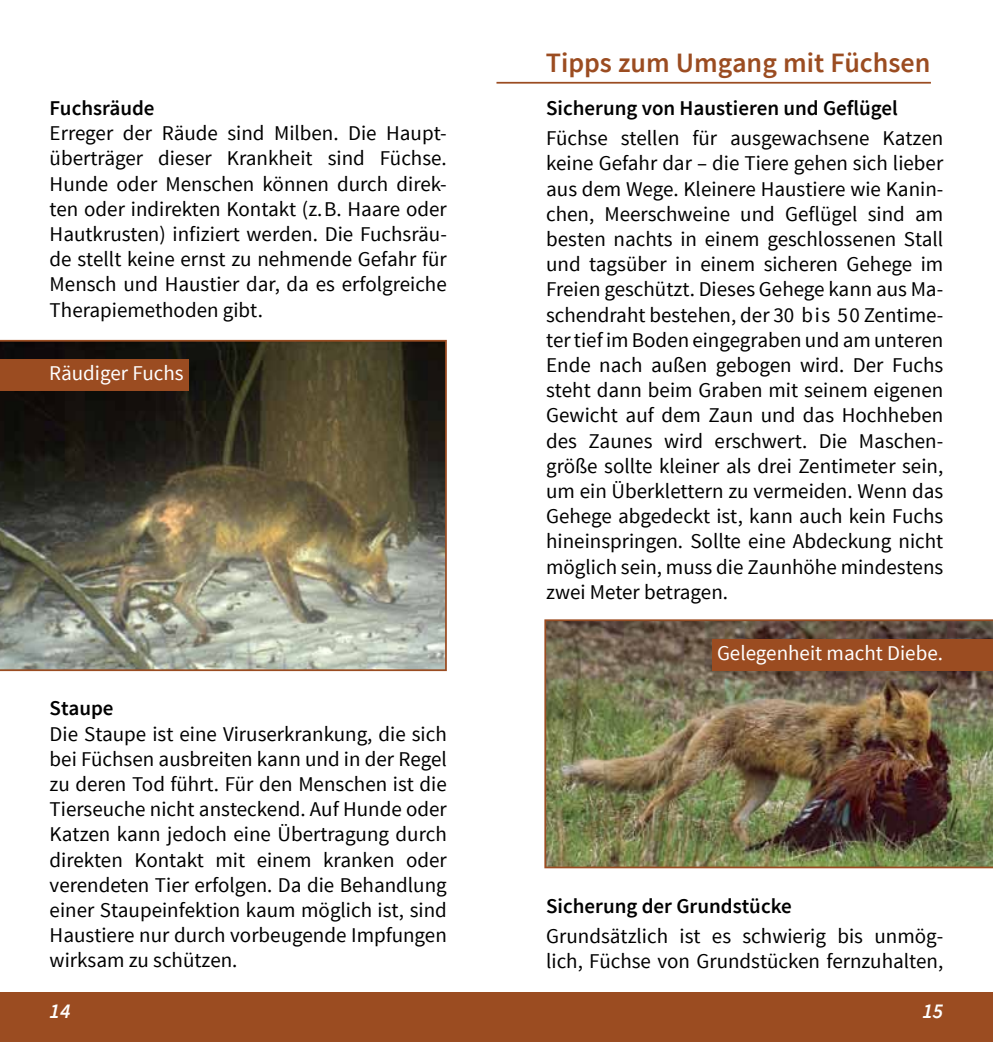
<style>
.page{position:relative;width:993px;height:1042px;background:#fff}
.page>*{position:absolute;margin:0;border:0;box-sizing:border-box;transform-origin:0 0}
.t1{font:600 28px "Source Sans Pro";color:#9b4c21}
.t2{font:21px/25.2px "Source Sans Pro";color:#000;text-align:justify}
.t3{font:600 21px "Source Sans Pro";color:#000}
.t4{font:21px "Source Sans Pro";color:#fff}
.t5{font:italic 600 21px "Source Sans Pro";color:#fff}
</style>
<div class="page">
<div style="left:0;top:992px;width:516px;height:50px;background:#9b4c21"></div>
<div style="left:476px;top:992px;width:516px;height:50px;background:#9b4c21"></div>
<hr style="left:496px;top:82px;width:434px;height:2px;background:#9b4c21">
<img style="left:544px;top:619px;width:448px;height:249px">
<div style="left:711px;top:639px;width:281px;height:31px;background:#9b4c21"></div>
<img style="left:0;top:340px;width:446px;height:331px">
<div style="left:0;top:360px;width:189px;height:31px;background:#9b4c21"></div>
<p class="t3" style="left:50px;top:95px;width:106px">Fuchsräude</p>
<p class="t2" style="left:50px;top:121px;width:398px">Erreger der Räude sind Milben. Die Haupt&shy;überträger dieser Krankheit sind Füchse.<br>Hunde oder Menschen können durch direk&shy;ten oder indirekten Kontakt (z.B. Haare oder Hautkrusten) infiziert werden. Die Fuchsräu&shy;de stellt keine ernst zu nehmende Gefahr für Mensch und Haustier dar, da es erfolgreiche Therapiemethoden gibt.</p>
<p class="t4" style="left:49px;top:360px;width:136px">Räudiger Fuchs</p>
<p class="t3" style="left:50px;top:695px;width:65px">Staupe</p>
<p class="t2" style="left:50px;top:721px;width:398px">Die Staupe ist eine Viruserkrankung, die sich bei Füchsen ausbreiten kann und in der Regel zu deren Tod führt. Für den Menschen ist die Tierseuche nicht ansteckend. Auf Hunde oder Katzen kann jedoch eine Übertragung durch direkten Kontakt mit einem kranken oder verendeten Tier erfolgen. Da die Behandlung einer Staupeinfektion kaum möglich ist, sind Haustiere nur durch vorbeugende Impfungen wirksam zu schützen.</p>
<h1 class="t1" style="left:545px;top:45px;width:386px">Tipps zum Umgang mit Füchsen</h1>
<p class="t3" style="left:546px;top:95px;width:353px">Sicherung von Haustieren und Geflügel</p>
<p class="t2" style="left:546px;top:126px;width:398px">Füchse stellen für ausgewachsene Katzen keine Gefahr dar – die Tiere gehen sich lieber aus dem Wege. Kleinere Haustiere wie Kanin&shy;chen, Meerschweine und Geflügel sind am besten nachts in einem geschlossenen Stall und tagsüber in einem sicheren Gehege im Freien geschützt. Dieses Gehege kann aus Ma&shy;schendraht bestehen, der 30 bis 50 Zentime&shy;ter tief im Boden eingegraben und am unteren Ende nach außen gebogen wird. Der Fuchs steht dann beim Graben mit seinem eigenen Gewicht auf dem Zaun und das Hochheben des Zaunes wird erschwert. Die Maschen&shy;größe sollte kleiner als drei Zentimeter sein, um ein Überklettern zu vermeiden. Wenn das Gehege abgedeckt ist, kann auch kein Fuchs hineinspringen. Sollte eine Abdeckung nicht möglich sein, muss die Zaunhöhe mindestens zwei Meter betragen.</p>
<p class="t4" style="left:716px;top:640px;width:227px">Gelegenheit macht Diebe.</p>
<p class="t3" style="left:546px;top:892px;width:247px">Sicherung der Grundstücke</p>
<p class="t2" style="left:546px;top:923px;width:398px">Grundsätzlich ist es schwierig bis unmög&shy;lich, Füchse von Grundstücken fernzuhalten,</p>
<p class="t5" style="left:50px;top:998px;width:22px">14</p>
<p class="t5" style="left:922px;top:998px;width:22px">15</p>
</div>
